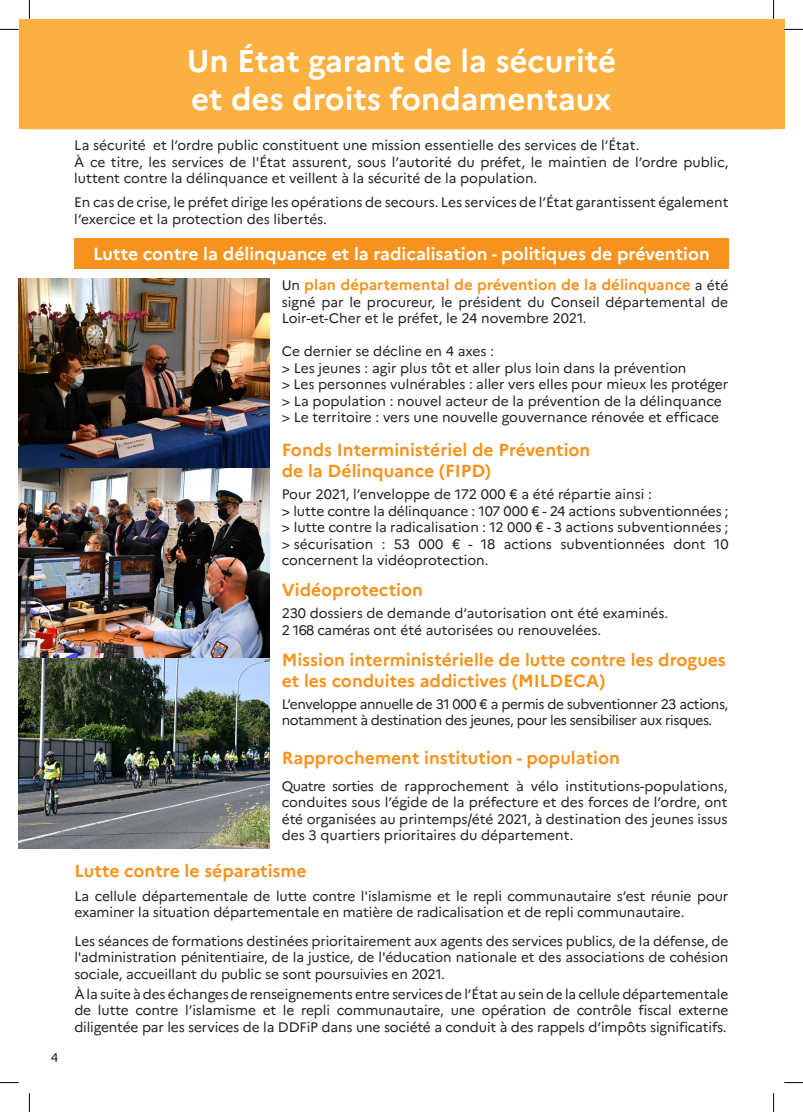
<style>
.page{position:relative;width:803px;height:1112px;background:#fff}
.page>*{position:absolute;margin:0;border:0;box-sizing:border-box;transform-origin:0 0}
.t1{font:700 31.25px/37.5px "Marianne";color:#fff}
.t2{font:700 17.5px/21px "Marianne";color:#f7931d}
.t3{font:700 17.5px "Marianne";color:#fff}
.t4{font:700 15px "Marianne";color:#f7931d}
.t5{font:13.75px/16.5px "Marianne";letter-spacing:-.005em;color:#231f20}
.t6{font:13.75px/16.5px "Marianne";letter-spacing:-.03em;color:#231f20}
.t7{font:12.5px "Marianne";color:#231f20}
.s1{font-weight:400;font-size:13.75px;color:#231f20}
</style>
<div class="page">
<div style="left:19px;top:19px;width:765px;height:110px;background:#fbb03f"></div>
<img style="left:19px;top:278px;width:250px;height:570px">
<div style="left:74px;top:238px;width:654px;height:30px;background:#f7931d"></div>
<svg style="left:0;top:29px;width:19px;height:1px"></svg>
<svg style="left:784px;top:29px;width:19px;height:1px"></svg>
<svg style="left:0;top:1082px;width:19px;height:1px"></svg>
<svg style="left:784px;top:1082px;width:19px;height:1px"></svg>
<svg style="left:29px;top:0;width:1px;height:19px"></svg>
<svg style="left:29px;top:1093px;width:1px;height:18px"></svg>
<svg style="left:773px;top:0;width:1px;height:19px"></svg>
<svg style="left:773px;top:1093px;width:1px;height:18px"></svg>
<p class="t7" style="left:51px;top:1049px;width:9px">4</p>
<p class="t1" style="left:187px;top:42px;width:431px">Un État garant de la sécurité et des droits fondamentaux</p>
<p class="t5" style="left:74px;top:137px;width:567px">La sécurité et l’ordre public constituent une mission essentielle des services de l’État.</p>
<p class="t5" style="left:74px;top:154px;width:656px">À ce titre, les services de l'État assurent, sous l’autorité du préfet, le maintien de l’ordre public, luttent contre la délinquance et veillent à la sécurité de la population.</p>
<p class="t5" style="left:74px;top:194px;width:656px">En cas de crise, le préfet dirige les opérations de secours. Les services de l’État garantissent également l’exercice et la protection des libertés.</p>
<p class="t3" style="left:93px;top:243px;width:618px">Lutte contre la délinquance et la radicalisation - politiques de prévention</p>
<p class="t4" style="left:282px;top:276px;width:448px"><span class="s1">Un</span> plan départemental de prévention de la délinquance <span class="s1">a été</span></p>
<p class="t5" style="left:282px;top:293px;width:448px">signé par le procureur, le président du Conseil départemental de<br>Loir-et-Cher et le préfet, le 24 novembre 2021.</p>
<p class="t5" style="left:282px;top:343px;width:214px">Ce dernier se décline en 4 axes :</p>
<p class="t5" style="left:282px;top:359px;width:406px">&gt; Les jeunes : agir plus tôt et aller plus loin dans la prévention</p>
<p class="t5" style="left:282px;top:376px;width:448px">&gt; Les personnes vulnérables : aller vers elles pour mieux les protéger</p>
<p class="t5" style="left:282px;top:392px;width:441px">&gt; La population : nouvel acteur de la prévention de la délinquance</p>
<p class="t5" style="left:282px;top:409px;width:439px">&gt; Le territoire : vers une nouvelle gouvernance rénovée et efficace</p>
<p class="t2" style="left:282px;top:439px;width:310px">Fonds Interministériel de Prévention</p>
<p class="t2" style="left:282px;top:460px;width:211px">de la Délinquance (FIPD)</p>
<p class="t5" style="left:282px;top:486px;width:372px">Pour 2021, l’enveloppe de 172 000 € a été répartie ainsi :</p>
<p class="t5" style="left:282px;top:502px;width:448px">&gt; lutte contre la délinquance : 107 000 € - 24 actions subventionnées ;</p>
<p class="t5" style="left:282px;top:519px;width:448px">&gt; lutte contre la radicalisation : 12 000 € - 3 actions subventionnées ;</p>
<p class="t5" style="left:282px;top:535px;width:448px">&gt; sécurisation : 53 000 € - 18 actions subventionnées dont 10 concernent la vidéoprotection.</p>
<p class="t5" style="left:282px;top:605px;width:388px">230 dossiers de demande d’autorisation ont été examinés.</p>
<p class="t5" style="left:282px;top:621px;width:321px">2 168 caméras ont été autorisées ou renouvelées.</p>
<p class="t2" style="left:282px;top:578px;width:143px">Vidéoprotection</p>
<p class="t2" style="left:282px;top:648px;width:446px">Mission interministérielle de lutte contre les drogues et les conduites addictives (MILDECA)</p>
<p class="t6" style="left:282px;top:695px;width:448px">L’enveloppe annuelle de 31 000 € a permis de subventionner 23 actions, notamment à destination des jeunes, pour les sensibiliser aux risques.</p>
<p class="t2" style="left:282px;top:747px;width:340px">Rapprochement institution - population</p>
<p class="t5" style="left:282px;top:777px;width:447px;text-align:justify">Quatre sorties de rapprochement à vélo institutions-populations, conduites sous l’égide de la préfecture et des forces de l’ordre, ont été organisées au printemps/été 2021, à destination des jeunes issus des 3 quartiers prioritaires du département.</p>
<p class="t2" style="left:74px;top:859px;width:234px">Lutte contre le séparatisme</p>
<p class="t5" style="left:74px;top:887px;width:655px">La cellule départementale de lutte contre l'islamisme et le repli communautaire s’est réunie pour examiner la situation départementale en matière de radicalisation et de repli communautaire.</p>
<p class="t5" style="left:74px;top:932px;width:655px;text-align:justify">Les séances de formations destinées prioritairement aux agents des services publics, de la défense, de l'administration pénitentiaire, de la justice, de l'éducation nationale et des associations de cohésion sociale, accueillant du public se sont poursuivies en 2021.</p>
<p class="t5" style="left:74px;top:985px;width:655px;text-align:justify">À la suite à des échanges de renseignements entre services de l’État au sein de la cellule départementale de lutte contre l’islamisme et le repli communautaire, une opération de contrôle fiscal externe diligentée par les services de la DDFiP dans une société a conduit à des rappels d’impôts significatifs.</p>
</div>
